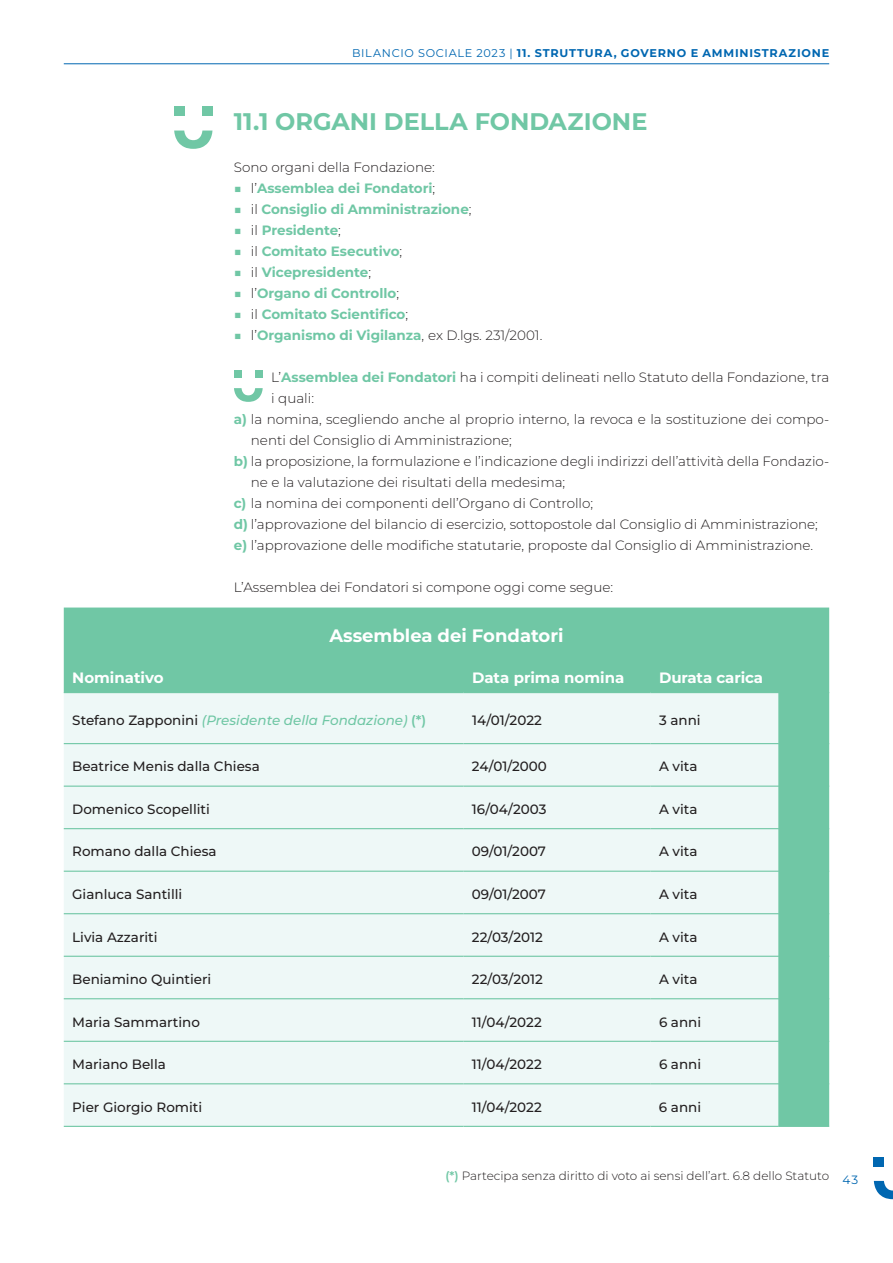
<style>
.page{position:relative;width:893px;height:1263px;background:#fff}
.page>*{position:absolute;margin:0;border:0;box-sizing:border-box;transform-origin:0 0}
.t1{font:700 24px "Montserrat";color:#70c7a5}
.t2{font:700 18px "Montserrat";color:#fff}
.t3{font:700 15px "Montserrat";color:#fff}
.t4{font:300 13.5px "Montserrat";color:#231f20}
.t5{font:500 13.5px "Montserrat";color:#231f20}
.t6{font:700 13.5px "Montserrat";color:#70c7a5}
.t7{font:italic 500 13.5px "Montserrat";color:#70c7a5}
.t8{font:300 12px "Montserrat";color:#231f20}
.t9{font:12px "Montserrat";color:#0067b1}
.t10{font:700 11.25px "Montserrat";letter-spacing:.07em;color:#0067b1}
.s1{font-weight:400}
.s2{font-weight:300;color:#231f20}
.s3{font-weight:700;color:#70c7a5}
.s4{font-style:normal;color:#231f20}
.s5{font-weight:600;font-style:normal}
.s6{font-weight:600;color:#70c7a5}
</style>
<div class="page">
<svg style="left:874px;top:1181px;width:19px;height:18px"></svg>
<div style="left:874px;top:1157px;width:10px;height:9px;background:#0067b1"></div>
<hr style="left:64px;top:64px;width:765px;height:1px;background:#0067b1">
<svg style="left:174px;top:131px;width:38px;height:18px"></svg>
<div style="left:174px;top:106px;width:10px;height:10px;background:#70c7a5"></div>
<div style="left:203px;top:106px;width:10px;height:10px;background:#70c7a5"></div>
<svg style="left:234px;top:388px;width:29px;height:14px"></svg>
<div style="left:234px;top:370px;width:7px;height:7px;background:#70c7a5"></div>
<div style="left:255px;top:370px;width:8px;height:7px;background:#70c7a5"></div>
<div style="left:64px;top:607px;width:765px;height:519px;background:#70c7a5"></div>
<div style="left:64px;top:693px;width:714px;height:433px;background:#eef8f7"></div>
<hr style="left:64px;top:692px;width:399px;height:1px;background:#70c7a5">
<hr style="left:463px;top:692px;width:188px;height:1px;background:#70c7a5">
<hr style="left:651px;top:692px;width:127px;height:1px;background:#70c7a5">
<hr style="left:778px;top:692px;width:51px;height:1px;background:#70c7a5">
<hr style="left:64px;top:743px;width:399px;height:1px;background:#70c7a5">
<hr style="left:463px;top:743px;width:188px;height:1px;background:#70c7a5">
<hr style="left:651px;top:743px;width:127px;height:1px;background:#70c7a5">
<hr style="left:778px;top:743px;width:51px;height:1px;background:#70c7a5">
<hr style="left:64px;top:785px;width:399px;height:2px;background:#70c7a5">
<hr style="left:463px;top:785px;width:188px;height:2px;background:#70c7a5">
<hr style="left:651px;top:785px;width:127px;height:2px;background:#70c7a5">
<hr style="left:778px;top:785px;width:51px;height:2px;background:#70c7a5">
<hr style="left:64px;top:828px;width:399px;height:1px;background:#70c7a5">
<hr style="left:463px;top:828px;width:188px;height:1px;background:#70c7a5">
<hr style="left:651px;top:828px;width:127px;height:1px;background:#70c7a5">
<hr style="left:778px;top:828px;width:51px;height:1px;background:#70c7a5">
<hr style="left:64px;top:871px;width:399px;height:1px;background:#70c7a5">
<hr style="left:463px;top:871px;width:188px;height:1px;background:#70c7a5">
<hr style="left:651px;top:871px;width:127px;height:1px;background:#70c7a5">
<hr style="left:778px;top:871px;width:51px;height:1px;background:#70c7a5">
<hr style="left:64px;top:913px;width:399px;height:1px;background:#70c7a5">
<hr style="left:463px;top:913px;width:188px;height:1px;background:#70c7a5">
<hr style="left:651px;top:913px;width:127px;height:1px;background:#70c7a5">
<hr style="left:778px;top:913px;width:51px;height:1px;background:#70c7a5">
<hr style="left:64px;top:956px;width:399px;height:1px;background:#70c7a5">
<hr style="left:463px;top:956px;width:188px;height:1px;background:#70c7a5">
<hr style="left:651px;top:956px;width:127px;height:1px;background:#70c7a5">
<hr style="left:778px;top:956px;width:51px;height:1px;background:#70c7a5">
<hr style="left:64px;top:998px;width:399px;height:1px;background:#70c7a5">
<hr style="left:463px;top:998px;width:188px;height:1px;background:#70c7a5">
<hr style="left:651px;top:998px;width:127px;height:1px;background:#70c7a5">
<hr style="left:778px;top:998px;width:51px;height:1px;background:#70c7a5">
<hr style="left:64px;top:1041px;width:399px;height:1px;background:#70c7a5">
<hr style="left:463px;top:1041px;width:188px;height:1px;background:#70c7a5">
<hr style="left:651px;top:1041px;width:127px;height:1px;background:#70c7a5">
<hr style="left:778px;top:1041px;width:51px;height:1px;background:#70c7a5">
<hr style="left:778px;top:1083px;width:51px;height:1px;background:#70c7a5">
<hr style="left:778px;top:1126px;width:51px;height:1px;background:#70c7a5">
<hr style="left:64px;top:1083px;width:399px;height:1px;background:#70c7a5">
<hr style="left:463px;top:1083px;width:188px;height:1px;background:#70c7a5">
<hr style="left:651px;top:1083px;width:127px;height:1px;background:#70c7a5">
<hr style="left:64px;top:1126px;width:399px;height:1px;background:#70c7a5">
<hr style="left:463px;top:1126px;width:188px;height:1px;background:#70c7a5">
<hr style="left:651px;top:1126px;width:127px;height:1px;background:#70c7a5">
<p class="t10" style="left:352px;top:46px;width:479px"><span class="s1">BILANCIO SOCIALE 2023 |</span> 11. STRUTTURA, GOVERNO E AMMINISTRAZIONE</p>
<h1 class="t1" style="left:234px;top:105px;width:415px">11.1 ORGANI DELLA FONDAZIONE</h1>
<p class="t4" style="left:234px;top:158px;width:202px">Sono organi della Fondazione:</p>
<p class="t6" style="left:234px;top:179px;width:203px">■ <span class="s2">l’</span>Assemblea dei Fondatori<span class="s2">;</span></p>
<p class="t6" style="left:234px;top:200px;width:239px">■ <span class="s2">il</span> Consiglio di Amministrazione<span class="s2">;</span></p>
<p class="t6" style="left:234px;top:221px;width:109px">■ <span class="s2">il</span> Presidente<span class="s2">;</span></p>
<p class="t6" style="left:234px;top:242px;width:170px">■ <span class="s2">il</span> Comitato Esecutivo<span class="s2">;</span></p>
<p class="t6" style="left:234px;top:263px;width:139px">■ <span class="s2">il</span> Vicepresidente<span class="s2">;</span></p>
<p class="t6" style="left:234px;top:284px;width:167px">■ <span class="s2">l’</span>Organo di Controllo<span class="s2">;</span></p>
<p class="t6" style="left:234px;top:305px;width:176px">■ <span class="s2">il</span> Comitato Scientifico<span class="s2">;</span></p>
<p class="t6" style="left:234px;top:326px;width:310px">■ <span class="s2">l’</span>Organismo di Vigilanza<span class="s2">, ex D.lgs. 231/2001.</span></p>
<p class="t4" style="left:271px;top:368px;width:559px">L’<span class="s3">Assemblea dei Fondatori</span> ha i compiti delineati nello Statuto della Fondazione, tra</p>
<p class="t4" style="left:271px;top:389px;width:44px">i quali:</p>
<p class="t4" style="left:234px;top:410px;width:597px"><span class="s3">a)</span> la nomina, scegliendo anche al proprio interno, la revoca e la sostituzione dei compo-</p>
<p class="t4" style="left:251px;top:431px;width:263px">nenti del Consiglio di Amministrazione;</p>
<p class="t4" style="left:234px;top:452px;width:597px"><span class="s3">b)</span> la proposizione, la formulazione e l’indicazione degli indirizzi dell’attività della Fondazio-</p>
<p class="t4" style="left:251px;top:473px;width:316px">ne e la valutazione dei risultati della medesima;</p>
<p class="t4" style="left:234px;top:494px;width:361px"><span class="s3">c)</span> la nomina dei componenti dell’Organo di Controllo;</p>
<p class="t4" style="left:234px;top:515px;width:586px"><span class="s3">d)</span> l’approvazione del bilancio di esercizio, sottopostole dal Consiglio di Amministrazione;</p>
<p class="t4" style="left:234px;top:536px;width:581px"><span class="s3">e)</span> l’approvazione delle modifiche statutarie, proposte dal Consiglio di Amministrazione.</p>
<p class="t4" style="left:234px;top:578px;width:381px">L’Assemblea dei Fondatori si compone oggi come segue:</p>
<h2 class="t2" style="left:329px;top:623px;width:236px">Assemblea dei Fondatori</h2>
<p class="t3" style="left:72px;top:667px;width:93px">Nominativo</p>
<p class="t3" style="left:472px;top:667px;width:154px">Data prima nomina</p>
<p class="t3" style="left:659px;top:667px;width:106px">Durata carica</p>
<p class="t7" style="left:72px;top:711px;width:355px"><span class="s4">Stefano Zapponini</span> (Presidente della Fondazione) <span class="s5">(*)</span></p>
<p class="t5" style="left:472px;top:711px;width:71px">14/01/2022</p>
<p class="t5" style="left:659px;top:711px;width:43px">3 anni</p>
<p class="t5" style="left:72px;top:758px;width:189px">Beatrice Menis dalla Chiesa</p>
<p class="t5" style="left:472px;top:758px;width:76px">24/01/2000</p>
<p class="t5" style="left:659px;top:758px;width:40px">A vita</p>
<p class="t5" style="left:72px;top:800px;width:139px">Domenico Scopelliti</p>
<p class="t5" style="left:472px;top:800px;width:76px">16/04/2003</p>
<p class="t5" style="left:659px;top:800px;width:40px">A vita</p>
<p class="t5" style="left:72px;top:843px;width:146px">Romano dalla Chiesa</p>
<p class="t5" style="left:472px;top:843px;width:76px">09/01/2007</p>
<p class="t5" style="left:659px;top:843px;width:40px">A vita</p>
<p class="t5" style="left:72px;top:885px;width:112px">Gianluca Santilli</p>
<p class="t5" style="left:472px;top:885px;width:76px">09/01/2007</p>
<p class="t5" style="left:659px;top:885px;width:40px">A vita</p>
<p class="t5" style="left:72px;top:928px;width:87px">Livia Azzariti</p>
<p class="t5" style="left:472px;top:928px;width:72px">22/03/2012</p>
<p class="t5" style="left:659px;top:928px;width:40px">A vita</p>
<p class="t5" style="left:72px;top:970px;width:141px">Beniamino Quintieri</p>
<p class="t5" style="left:472px;top:970px;width:72px">22/03/2012</p>
<p class="t5" style="left:659px;top:970px;width:40px">A vita</p>
<p class="t5" style="left:72px;top:1013px;width:129px">Maria Sammartino</p>
<p class="t5" style="left:472px;top:1013px;width:71px">11/04/2022</p>
<p class="t5" style="left:659px;top:1013px;width:44px">6 anni</p>
<p class="t5" style="left:72px;top:1055px;width:95px">Mariano Bella</p>
<p class="t5" style="left:472px;top:1055px;width:71px">11/04/2022</p>
<p class="t5" style="left:659px;top:1055px;width:44px">6 anni</p>
<p class="t5" style="left:72px;top:1098px;width:132px">Pier Giorgio Romiti</p>
<p class="t5" style="left:472px;top:1098px;width:71px">11/04/2022</p>
<p class="t5" style="left:659px;top:1098px;width:44px">6 anni</p>
<p class="t8" style="left:445px;top:1167px;width:385px"><span class="s6">(*)</span> Partecipa senza diritto di voto ai sensi dell’art. 6.8 dello Statuto</p>
<p class="t9" style="left:843px;top:1171px;width:17px">43</p>
</div>
